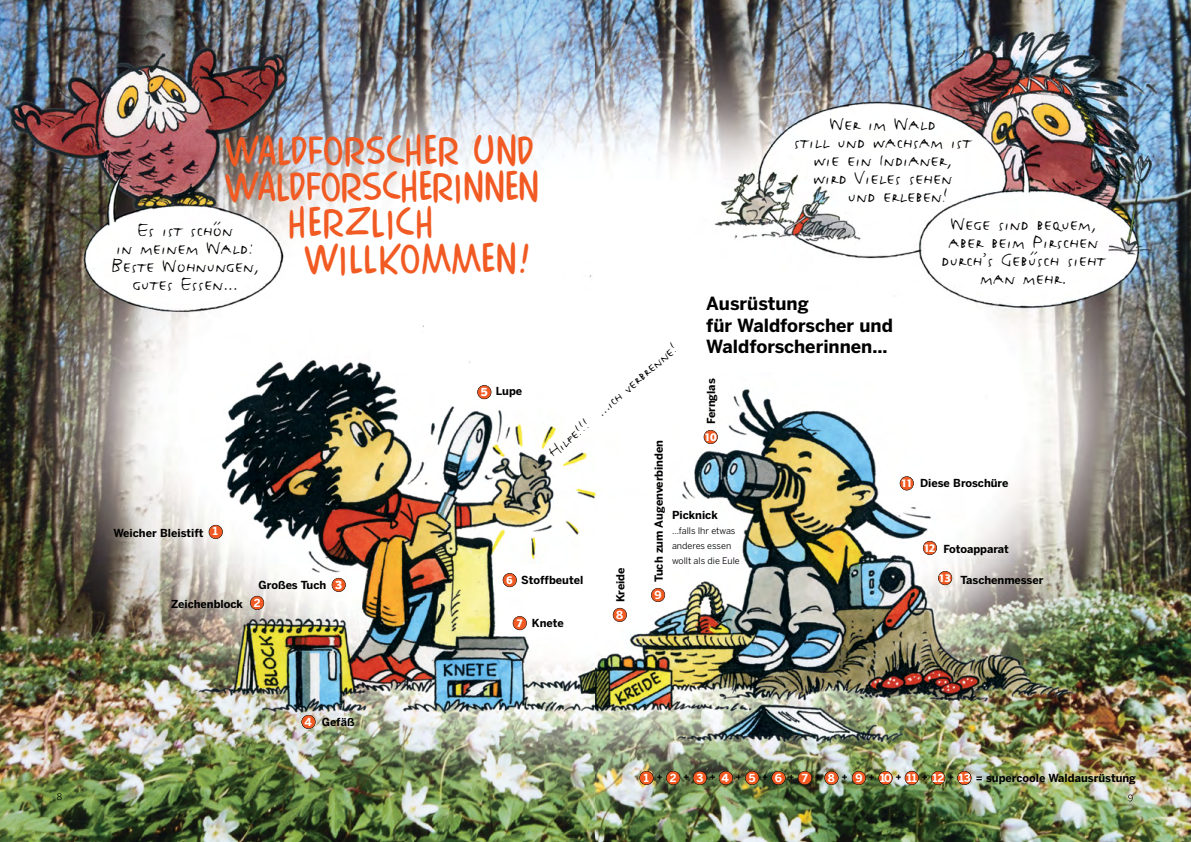
<style>
.page{position:relative;width:1191px;height:842px;background:#fff}
.page>*{position:absolute;margin:0;border:0;box-sizing:border-box;transform-origin:0 0}
.t1{font:36px "Comics Car Toon";letter-spacing:.025em;color:#f15a22}
.t2{font:36px "Comics Car Toon";letter-spacing:.05em;color:#f15a22}
.t3{font:25px/18px "FF Justlefthand Caps";color:#000;text-align:center}
.t4{font:20px "FF Justlefthand Caps";color:#000}
.t5{font:700 18px/21.6px "Benton Sans";color:#000}
.t6{font:900 11.3px "Quay Sans EF";color:#fff}
.t7{font:900 11.3px "Quay Sans EF";color:#000}
.t8{font:700 11px "Benton Sans";color:#000}
.t9{font:700 11px "Benton Sans";color:#fff}
.t10{font:900 11px "Benton Sans";color:#fff}
.t11{font:9px/15px "Benton Sans";color:#000}
.s1{color:#fff}
.s2{font-family:"Quay Sans EF";font-weight:900;font-size:11.3px;color:#000}
.s3{font-family:"Quay Sans EF";font-weight:900;font-style:italic;font-size:11.3px;color:#000}
</style>
<div class="page">
<img style="left:0;top:0;width:1191px;height:842px">
<div style="left:477px;top:385px;width:14px;height:14px;background:#f15a22;border-radius:50%"></div>
<div style="left:477px;top:385px;width:14px;height:14px;border:1px solid #000;border-radius:50%"></div>
<div style="left:332px;top:578px;width:13px;height:14px;background:#f15a22;border-radius:50%"></div>
<div style="left:332px;top:578px;width:14px;height:14px;border:1px solid #000;border-radius:50%"></div>
<div style="left:513px;top:616px;width:13px;height:14px;background:#f15a22;border-radius:50%"></div>
<div style="left:512px;top:616px;width:15px;height:14px;border:1px solid #000;border-radius:50%"></div>
<div style="left:209px;top:525px;width:13px;height:14px;background:#f15a22;border-radius:50%"></div>
<div style="left:209px;top:525px;width:14px;height:14px;border:1px solid #000;border-radius:50%"></div>
<div style="left:250px;top:596px;width:14px;height:14px;background:#f15a22;border-radius:50%"></div>
<div style="left:250px;top:596px;width:14px;height:14px;border:1px solid #000;border-radius:50%"></div>
<div style="left:302px;top:715px;width:13px;height:14px;background:#f15a22;border-radius:50%"></div>
<div style="left:301px;top:715px;width:14px;height:14px;border:1px solid #000;border-radius:50%"></div>
<div style="left:503px;top:573px;width:13px;height:14px;background:#f15a22;border-radius:50%"></div>
<div style="left:502px;top:573px;width:15px;height:14px;border:1px solid #000;border-radius:50%"></div>
<div style="left:639px;top:771px;width:14px;height:14px;background:#f15a22;border-radius:50%"></div>
<div style="left:639px;top:771px;width:14px;height:14px;border:1px solid #000;border-radius:50%"></div>
<div style="left:666px;top:771px;width:14px;height:14px;background:#f15a22;border-radius:50%"></div>
<div style="left:666px;top:771px;width:14px;height:14px;border:1px solid #000;border-radius:50%"></div>
<div style="left:693px;top:771px;width:13px;height:14px;background:#f15a22;border-radius:50%"></div>
<div style="left:693px;top:771px;width:14px;height:14px;border:1px solid #000;border-radius:50%"></div>
<div style="left:719px;top:771px;width:13px;height:14px;background:#f15a22;border-radius:50%"></div>
<div style="left:719px;top:771px;width:14px;height:14px;border:1px solid #000;border-radius:50%"></div>
<div style="left:745px;top:771px;width:14px;height:14px;background:#f15a22;border-radius:50%"></div>
<div style="left:745px;top:771px;width:14px;height:14px;border:1px solid #000;border-radius:50%"></div>
<div style="left:771px;top:771px;width:14px;height:14px;background:#f15a22;border-radius:50%"></div>
<div style="left:771px;top:771px;width:14px;height:14px;border:1px solid #000;border-radius:50%"></div>
<div style="left:798px;top:771px;width:13px;height:14px;background:#f15a22;border-radius:50%"></div>
<div style="left:798px;top:771px;width:14px;height:14px;border:1px solid #000;border-radius:50%"></div>
<div style="left:824px;top:771px;width:14px;height:14px;background:#f15a22;border-radius:50%"></div>
<div style="left:824px;top:771px;width:14px;height:14px;border:1px solid #000;border-radius:50%"></div>
<div style="left:852px;top:771px;width:13px;height:14px;background:#f15a22;border-radius:50%"></div>
<div style="left:851px;top:771px;width:15px;height:14px;border:1px solid #000;border-radius:50%"></div>
<div style="left:878px;top:771px;width:14px;height:14px;background:#f15a22;border-radius:50%"></div>
<div style="left:878px;top:771px;width:14px;height:14px;border:1px solid #000;border-radius:50%"></div>
<div style="left:905px;top:771px;width:13px;height:14px;background:#f15a22;border-radius:50%"></div>
<div style="left:904px;top:771px;width:14px;height:14px;border:1px solid #000;border-radius:50%"></div>
<div style="left:931px;top:771px;width:14px;height:14px;background:#f15a22;border-radius:50%"></div>
<div style="left:931px;top:771px;width:14px;height:14px;border:1px solid #000;border-radius:50%"></div>
<div style="left:957px;top:771px;width:14px;height:14px;background:#f15a22;border-radius:50%"></div>
<div style="left:957px;top:771px;width:14px;height:14px;border:1px solid #000;border-radius:50%"></div>
<img style="left:964px;top:761px;width:202px;height:54px">
<svg style="left:1128px;top:794px;width:4px;height:7px"></svg>
<svg style="left:964px;top:771px;width:7px;height:13px"></svg>
<div style="left:938px;top:571px;width:14px;height:14px;background:#f15a22;border-radius:50%"></div>
<div style="left:938px;top:571px;width:14px;height:14px;border:1px solid #000;border-radius:50%"></div>
<div style="left:704px;top:430px;width:13px;height:14px;background:#f15a22;border-radius:50%"></div>
<div style="left:703px;top:430px;width:15px;height:14px;border:1px solid #000;border-radius:50%"></div>
<div style="left:613px;top:608px;width:13px;height:14px;background:#f15a22;border-radius:50%"></div>
<div style="left:613px;top:608px;width:14px;height:14px;border:1px solid #000;border-radius:50%"></div>
<div style="left:923px;top:541px;width:13px;height:14px;background:#f15a22;border-radius:50%"></div>
<div style="left:922px;top:541px;width:15px;height:14px;border:1px solid #000;border-radius:50%"></div>
<div style="left:651px;top:588px;width:14px;height:14px;background:#f15a22;border-radius:50%"></div>
<div style="left:651px;top:588px;width:14px;height:14px;border:1px solid #000;border-radius:50%"></div>
<div style="left:900px;top:476px;width:13px;height:14px;background:#f15a22;border-radius:50%"></div>
<div style="left:899px;top:476px;width:15px;height:14px;border:1px solid #000;border-radius:50%"></div>
<p class="t11" style="left:57px;top:789px;width:7px">8</p>
<p class="t1" style="left:225px;top:129px;width:309px">WALDFORSCHER UND</p>
<p class="t1" style="left:225px;top:165px;width:315px">WALDFORSCHERINNEN</p>
<p class="t1" style="left:287px;top:201px;width:147px">HERZLICH</p>
<p class="t2" style="left:305px;top:237px;width:226px">WILLKOMMEN!</p>
<p class="t3" style="left:111px;top:220px;width:150px">Es ist schön<br>in meinem Wald:<br>Beste Wohnungen, gutes Essen...</p>
<p class="t3" style="left:829px;top:114px;width:108px">Wer im Wald</p>
<p class="t3" style="left:794px;top:132px;width:179px">still und wachsam ist</p>
<p class="t3" style="left:813px;top:150px;width:140px">wie ein Indianer,</p>
<p class="t3" style="left:813px;top:168px;width:141px">wird Vieles sehen</p>
<p class="t3" style="left:847px;top:186px;width:102px">und erleben!</p>
<p class="t3" style="left:941px;top:214px;width:166px">Wege sind bequem, aber beim Pirschen durch’s Gebüsch sieht man mehr.</p>
<p class="t8" style="left:113px;top:526px;width:91px">Weicher Bleistift</p>
<p class="t9" style="left:213px;top:525px;width:7px">1</p>
<p class="t8" style="left:171px;top:597px;width:73px">Zeichenblock</p>
<p class="t8" style="left:259px;top:578px;width:69px">Großes Tuch</p>
<p class="t9" style="left:254px;top:596px;width:8px">2</p>
<p class="t10" style="left:335px;top:578px;width:8px">3</p>
<p class="t9" style="left:304px;top:715px;width:9px">4</p>
<p class="t8" style="left:322px;top:716px;width:34px">Gefäß</p>
<p class="t10" style="left:481px;top:385px;width:8px">5</p>
<p class="t5" style="left:706px;top:292px;width:188px">Ausrüstung<br>für Waldforscher und<br>Waldforscherinnen...</p>
<p class="t4" style="left:542px;top:445px;width:167px;rotate:-41deg">Hilfe!!!<span class="s1">..</span> ...ich verbrenne!</p>
<p class="t8" style="left:704px;top:424px;width:47px;rotate:-90deg">Fernglas</p>
<p class="t8" style="left:496px;top:384px;width:28px">Lupe</p>
<p class="t6" style="left:704px;top:430px;width:14px">10</p>
<p class="t8" style="left:652px;top:582px;width:144px;rotate:-90deg">Tuch zum Augenverbinden</p>
<p class="t8" style="left:672px;top:508px;width:47px">Picknick</p>
<p class="t11" style="left:672px;top:523px;width:69px">...falls Ihr etwas anderes essen wollt als die Eule</p>
<p class="t8" style="left:614px;top:602px;width:37px;rotate:-90deg">Kreide</p>
<p class="t8" style="left:521px;top:573px;width:64px">Stoffbeutel</p>
<p class="t6" style="left:506px;top:573px;width:8px">6</p>
<p class="t9" style="left:654px;top:588px;width:9px">9</p>
<p class="t6" style="left:516px;top:617px;width:8px">7</p>
<p class="t8" style="left:532px;top:616px;width:34px">Knete</p>
<p class="t9" style="left:616px;top:608px;width:9px">8</p>
<p class="t6" style="left:900px;top:477px;width:13px">11</p>
<p class="t8" style="left:920px;top:477px;width:90px">Diese Broschüre</p>
<p class="t6" style="left:923px;top:541px;width:14px">12</p>
<p class="t8" style="left:943px;top:542px;width:67px">Fotoapparat</p>
<p class="t8" style="left:938px;top:573px;width:106px"><sup>13</sup> Taschenmesser</p>
<p class="t9" style="left:644px;top:771px;width:7px">1</p>
<p class="t9" style="left:775px;top:771px;width:9px">6</p>
<p class="t9" style="left:802px;top:771px;width:7px">7</p>
<p class="t9" style="left:828px;top:771px;width:9px">8</p>
<p class="t9" style="left:855px;top:771px;width:9px">9</p>
<p class="t8" style="left:958px;top:771px;width:179px"><span class="s1">13</span> = supercoole Waldausrüstung</p>
<p class="t9" style="left:670px;top:771px;width:21px">2 <span class="s2">+</span></p>
<p class="t7" style="left:815px;top:771px;width:7px">+</p>
<p class="t9" style="left:696px;top:771px;width:73px">3<span class="s2">+</span>4<span class="s3">+</span>5<span class="s2">+</span></p>
<p class="t7" style="left:788px;top:771px;width:7px">+</p>
<p class="t7" style="left:841px;top:771px;width:7px">+</p>
<p class="t7" style="left:868px;top:771px;width:7px">+</p>
<p class="t9" style="left:880px;top:771px;width:23px">10 <span class="s2">+</span></p>
<p class="t9" style="left:906px;top:771px;width:22px">11 <span class="s2">+</span></p>
<p class="t9" style="left:932px;top:771px;width:23px">12 <span class="s2">+</span></p>
<p class="t7" style="left:657px;top:771px;width:7px">+</p>
</div>
